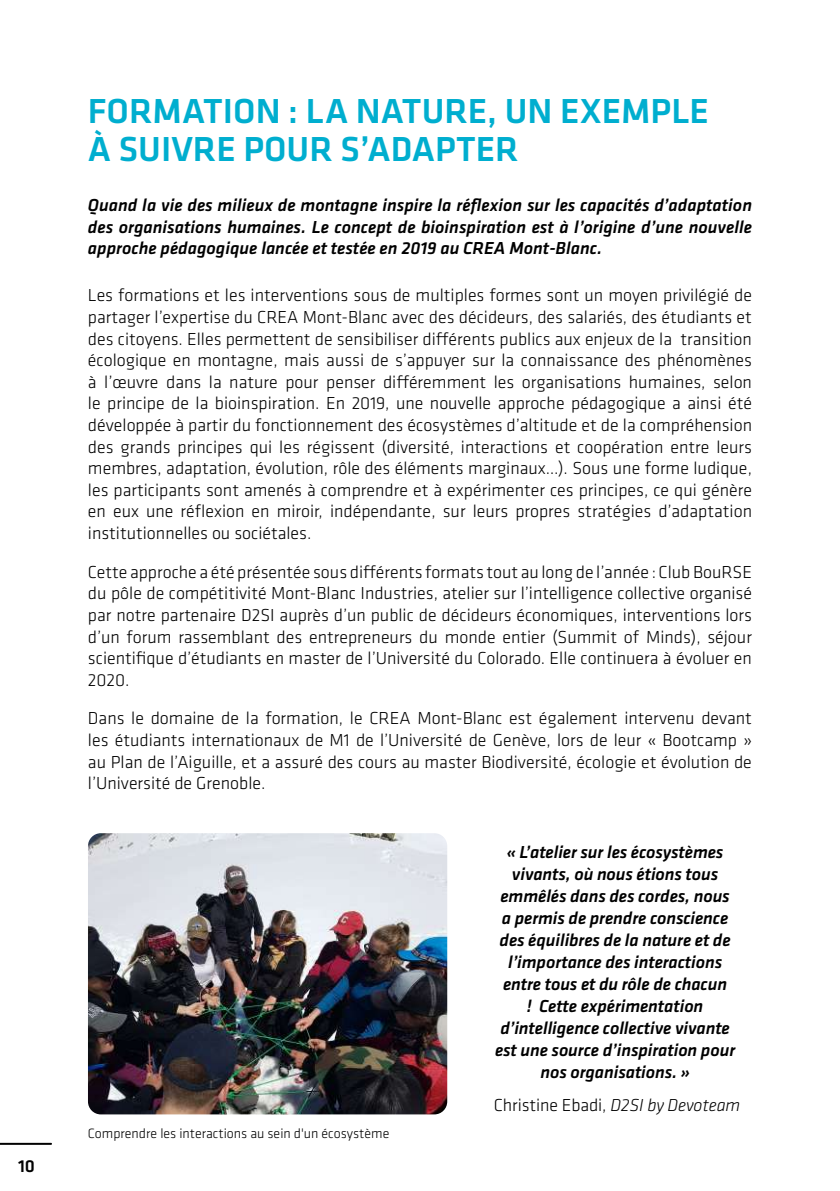
<style>
.page{position:relative;width:840px;height:1191px;background:#fff}
.page>*{position:absolute;margin:0;border:0;box-sizing:border-box;transform-origin:0 0}
.t1{font:500 36px/38px "Klavika";color:#00aecf}
.t2{font:300 18px/21.6px "Klavika";color:#000;text-align:justify}
.t3{font:italic 500 18px/22px "Klavika";letter-spacing:-.005em;color:#000;text-align:justify}
.t4{font:500 18px "Klavika";color:#000}
.t5{font:300 14px "Klavika";color:#000}
.s1{font-style:italic}
</style>
<div class="page">
<hr style="left:0;top:1142px;width:51px;height:2px;background:#000">
<img style="left:88px;top:833px;width:359px;height:281px">
<p class="t4" style="left:18px;top:1156px;width:19px">10</p>
<h1 class="t1" style="left:88px;top:93px;width:622px">FORMATION : LA NATURE, UN EXEMPLE<br>À SUIVRE POUR S’ADAPTER</h1>
<p class="t3" style="left:88px;top:195px;width:665px">Quand la vie des milieux de montagne inspire la réflexion sur les capacités d’adaptation des organisations humaines. Le concept de bioinspiration est à l’origine d’une nouvelle approche pédagogique lancée et testée en 2019 au CREA Mont-Blanc.</p>
<p class="t2" style="left:88px;top:285px;width:665px">Les formations et les interventions sous de multiples formes sont un moyen privilégié de partager l’expertise du CREA Mont-Blanc avec des décideurs, des salariés, des étudiants et des citoyens. Elles permettent de sensibiliser différents publics aux enjeux de la transition écologique en montagne, mais aussi de s’appuyer sur la connaissance des phénomènes à l’œuvre dans la nature pour penser différemment les organisations humaines, selon le principe de la bioinspiration. En 2019, une nouvelle approche pédagogique a ainsi été développée à partir du fonctionnement des écosystèmes d’altitude et de la compréhension des grands principes qui les régissent (diversité, interactions et coopération entre leurs membres, adaptation, évolution, rôle des éléments marginaux…). Sous une forme ludique, les participants sont amenés à comprendre et à expérimenter ces principes, ce qui génère en eux une réflexion en miroir, indépendante, sur leurs propres stratégies d’adaptation institutionnelles ou sociétales.</p>
<p class="t2" style="left:88px;top:561px;width:665px">Cette approche a été présentée sous différents formats tout au long de l’année : Club BouRSE du pôle de compétitivité Mont-Blanc Industries, atelier sur l’intelligence collective organisé par notre partenaire D2SI auprès d’un public de décideurs économiques, interventions lors d’un forum rassemblant des entrepreneurs du monde entier (Summit of Minds), séjour scientifique d’étudiants en master de l’Université du Colorado. Elle continuera à évoluer en 2020.</p>
<p class="t2" style="left:88px;top:708px;width:665px">Dans le domaine de la formation, le CREA Mont-Blanc est également intervenu devant les étudiants internationaux de M1 de l’Université de Genève, lors de leur « Bootcamp » au Plan de l’Aiguille, et a assuré des cours au master Biodiversité, écologie et évolution de l’Université de Grenoble.</p>
<p class="t5" style="left:88px;top:1126px;width:303px">Comprendre les interactions au sein d'un écosystème</p>
<p class="t3" style="left:494px;top:841px;width:241px;text-align:center">« L’atelier sur les écosystèmes vivants, où nous étions tous emmêlés dans des cordes, nous a permis de prendre conscience des équilibres de la nature et de l’importance des interactions entre tous et du rôle de chacun<br>! Cette expérimentation d’intelligence collective vivante est une source d’inspiration pour nos organisations. »</p>
<p class="t2" style="left:493px;top:1095px;width:248px">Christine Ebadi, <span class="s1">D2SI by Devoteam</span></p>
</div>
